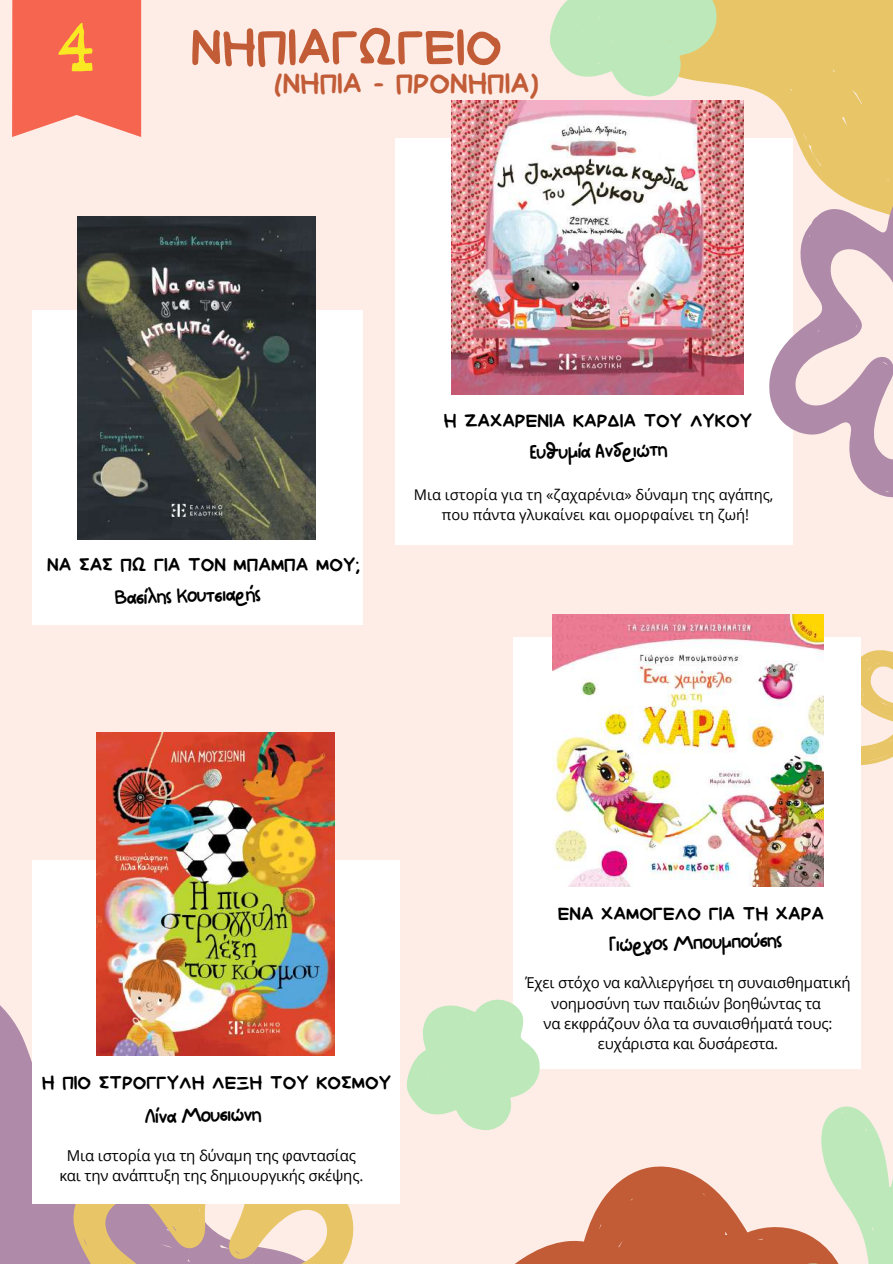
<style>
.page{position:relative;width:893px;height:1264px;background:#fff}
.page>*{position:absolute;margin:0;border:0;box-sizing:border-box;transform-origin:0 0}
.t1{font:67.65px "Janmeid";color:#fae823}
.t2{font:55.05px "Bryndan Write";color:#c15c37}
.t3{font:31.2px "Bryndan Write";color:#c15c37}
.t4{font:21.9px "NF One Little Font Regular";color:#000}
.t5{font:20.55px "Bryndan Write";color:#000}
.t6{font:15px/20.2px "Open Sans";letter-spacing:-.01em;color:#000;text-align:center}
.t7{font:14.7px/20.2px "Open Sans";color:#000;text-align:center}
</style>
<div class="page">
<div style="left:0;top:0;width:892px;height:1263px;background:#feede6"></div>
<div style="left:732px;top:0;width:160px;height:102px;background:#e8c668"></div>
<div style="left:395px;top:138px;width:397px;height:407px;background:#fff"></div>
<svg style="left:693px;top:102px;width:199px;height:443px"></svg>
<svg style="left:0;top:1005px;width:32px;height:56px;fill:#af8aa9"></svg>
<svg style="left:0;top:1061px;width:400px;height:202px"></svg>
<svg style="left:516px;top:1166px;width:246px;height:97px;fill:#c15c37"></svg>
<svg style="left:762px;top:1106px;width:130px;height:157px"></svg>
<svg style="left:823px;top:614px;width:69px;height:152px"></svg>
<div style="left:32px;top:310px;width:331px;height:314px;background:#fff"></div>
<div style="left:513px;top:637px;width:348px;height:432px;background:#fff"></div>
<div style="left:32px;top:860px;width:367px;height:342px;background:#fff"></div>
<img style="left:451px;top:101px;width:293px;height:293px">
<svg style="left:542px;top:0;width:190px;height:107px"></svg>
<img style="left:97px;top:732px;width:237px;height:323px">
<svg style="left:406px;top:999px;width:134px;height:131px"></svg>
<svg style="left:12px;top:0;width:129px;height:137px;background:#f5705c"></svg>
<img style="left:552px;top:614px;width:271px;height:272px">
<img style="left:78px;top:216px;width:237px;height:323px">
<h1 class="t1" style="left:55px;top:20px;width:42px">4</h1>
<h2 class="t2" style="left:191px;top:20px;width:313px">ΝΗΠΙΑΓΩΓΕΙΟ</h2>
<h3 class="t3" style="left:274px;top:68px;width:266px">(ΝΗΠΙΑ - ΠΡΟΝΗΠΙΑ)</h3>
<h3 class="t5" style="left:47px;top:555px;width:314px">ΝΑ ΣΑΣ ΠΩ ΓΙΑ ΤΟΝ ΜΠΑΜΠΑ ΜΟΥ;</h3>
<h3 class="t4" style="left:114px;top:583px;width:149px;rotate:-1deg">Βασίλης Κουτσιαρής</h3>
<h3 class="t5" style="left:443px;top:410px;width:310px">H ΖΑΧΑΡΕΝΙΑ ΚΑΡΔΙΑ ΤΟΥ ΛΥΚΟΥ</h3>
<h3 class="t4" style="left:529px;top:438px;width:140px;rotate:-1deg">Ευθυμία Ανδριώτη</h3>
<p class="t7" style="left:414px;top:484px;width:361px">Μια ιστορία για τη «ζαχαρένια» δύναμη της αγάπης, που πάντα γλυκαίνει και ομορφαίνει τη ζωή!</p>
<h3 class="t5" style="left:42px;top:1072px;width:351px">Η ΠΙΟ ΣΤΡΟΓΓΥΛΗ ΛΕΞΗ ΤΟΥ ΚΟΣΜΟΥ</h3>
<h3 class="t4" style="left:144px;top:1102px;width:119px;rotate:-1deg">Λίνα Μουσιώνη</h3>
<p class="t6" style="left:59px;top:1144px;width:305px">Μια ιστορία για τη δύναμη της φαντασίας και την ανάπτυξη της δημιουργικής σκέψης.</p>
<h3 class="t5" style="left:557px;top:903px;width:268px">ΕΝΑ ΧΑΜΟΓΕΛΟ ΓΙΑ ΤΗ ΧΑΡΑ</h3>
<h3 class="t4" style="left:608px;top:930px;width:176px;rotate:-1deg">Γιώργος Μπουμπούσης</h3>
<p class="t6" style="left:525px;top:972px;width:326px">Έχει στόχο να καλλιεργήσει τη συναισθηματική νοημοσύνη των παιδιών βοηθώντας τα<br>να εκφράζουν όλα τα συναισθήματά τους: ευχάριστα και δυσάρεστα.</p>
</div>
